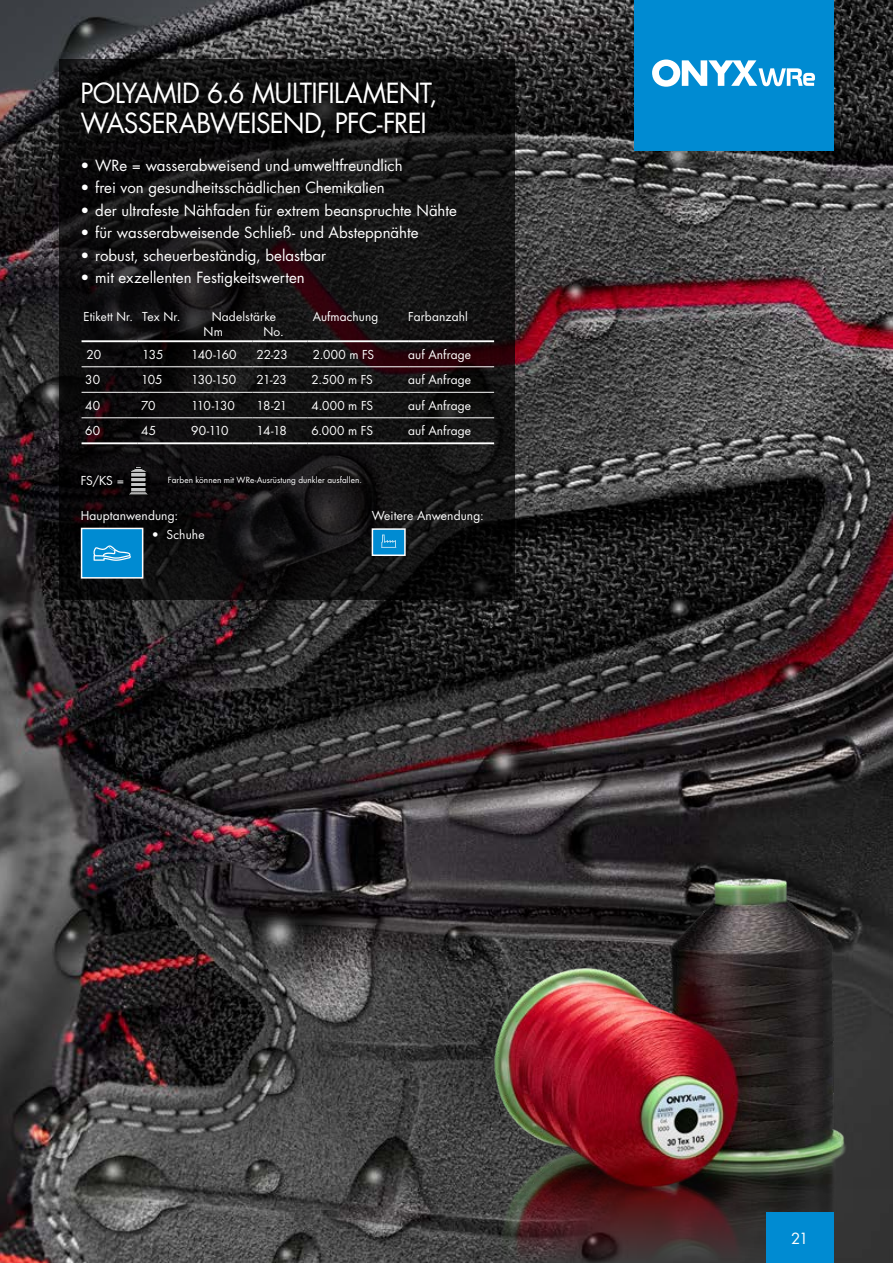
<style>
.page{position:relative;width:893px;height:1263px;background:#fff}
.page>*{position:absolute;margin:0;border:0;box-sizing:border-box;transform-origin:0 0}
.t1{font:27px/30px "Futura Std";letter-spacing:-.025em;color:#fff}
.t2{font:15px "Futura Std";color:#fff}
.t3{font:12px "Futura Std";letter-spacing:.005em;color:#fff}
.t4{font:12px "Futura Std";letter-spacing:.005em;color:#fff;scale:.96 1}
.t5{font:8.25px "Futura Std";letter-spacing:.005em;color:#fff}
</style>
<div class="page">
<img style="left:0;top:0;width:893px;height:1263px">
<div style="left:634px;top:0;width:199px;height:151px;background:#008bd2"></div>
<svg style="left:652px;top:60px;width:163px;height:27px"></svg>
<svg style="left:60px;top:60px;width:455px;height:540px;background:#121011"></svg>
<hr style="left:82px;top:340px;width:55px;height:2px;background:#fff">
<hr style="left:137px;top:340px;width:50px;height:2px;background:#fff">
<hr style="left:187px;top:340px;width:65px;height:2px;background:#fff">
<hr style="left:252px;top:340px;width:56px;height:2px;background:#fff">
<hr style="left:308px;top:340px;width:100px;height:2px;background:#fff">
<hr style="left:408px;top:340px;width:86px;height:2px;background:#fff">
<hr style="left:82px;top:366px;width:55px;height:1px;background:#fff">
<hr style="left:137px;top:366px;width:50px;height:1px;background:#fff">
<hr style="left:187px;top:366px;width:65px;height:1px;background:#fff">
<hr style="left:252px;top:366px;width:56px;height:1px;background:#fff">
<hr style="left:308px;top:366px;width:100px;height:1px;background:#fff">
<hr style="left:408px;top:366px;width:86px;height:1px;background:#fff">
<hr style="left:82px;top:392px;width:55px;height:1px;background:#fff">
<hr style="left:137px;top:392px;width:50px;height:1px;background:#fff">
<hr style="left:187px;top:392px;width:65px;height:1px;background:#fff">
<hr style="left:252px;top:392px;width:56px;height:1px;background:#fff">
<hr style="left:308px;top:392px;width:100px;height:1px;background:#fff">
<hr style="left:408px;top:392px;width:86px;height:1px;background:#fff">
<hr style="left:408px;top:417px;width:86px;height:1px;background:#fff">
<hr style="left:82px;top:417px;width:55px;height:1px;background:#fff">
<hr style="left:137px;top:417px;width:50px;height:1px;background:#fff">
<hr style="left:187px;top:417px;width:65px;height:1px;background:#fff">
<hr style="left:252px;top:417px;width:56px;height:1px;background:#fff">
<hr style="left:308px;top:417px;width:100px;height:1px;background:#fff">
<hr style="left:82px;top:442px;width:55px;height:2px;background:#fff">
<hr style="left:137px;top:442px;width:50px;height:2px;background:#fff">
<hr style="left:187px;top:442px;width:65px;height:2px;background:#fff">
<hr style="left:252px;top:442px;width:56px;height:2px;background:#fff">
<hr style="left:308px;top:442px;width:100px;height:2px;background:#fff">
<hr style="left:408px;top:442px;width:86px;height:2px;background:#fff">
<svg style="left:128px;top:466px;width:20px;height:30px"></svg>
<div style="left:372px;top:528px;width:34px;height:28px;background:#008bd2;border:2px solid #fff"></div>
<svg style="left:381px;top:535px;width:15px;height:13px"></svg>
<div style="left:81px;top:528px;width:62px;height:51px;background:#008bd2;border:2px solid #fff"></div>
<svg style="left:93px;top:545px;width:38px;height:16px"></svg>
<img style="left:446px;top:824px;width:447px;height:439px">
<div style="left:766px;top:1212px;width:67px;height:51px;background:#008bd2"></div>
<h1 class="t1" style="left:80px;top:78px;width:359px">POLYAMID 6.6 MULTIFILAMENT,<br>WASSERABWEISEND, PFC-FREI</h1>
<p class="t2" style="left:80px;top:155px;width:324px">• WRe = wasserabweisend und umweltfreundlich</p>
<p class="t2" style="left:80px;top:178px;width:306px">• frei von gesundheitsschädlichen Chemikalien</p>
<p class="t2" style="left:80px;top:200px;width:378px">• der ultrafeste Nähfaden für extrem beanspruchte Nähte</p>
<p class="t2" style="left:80px;top:223px;width:340px">• für wasserabweisende Schließ- und Absteppnähte</p>
<p class="t2" style="left:80px;top:245px;width:247px">• robust, scheuerbeständig, belastbar</p>
<p class="t2" style="left:80px;top:268px;width:226px">• mit exzellenten Festigkeitswerten</p>
<p class="t4" style="left:84px;top:309px;width:102px">Etikett Nr. Tex Nr.</p>
<p class="t3" style="left:212px;top:309px;width:66px">Nadelstärke</p>
<p class="t3" style="left:313px;top:309px;width:67px">Aufmachung</p>
<p class="t3" style="left:408px;top:309px;width:61px">Farbanzahl</p>
<p class="t3" style="left:204px;top:324px;width:21px">Nm</p>
<p class="t3" style="left:263px;top:324px;width:22px">No.</p>
<p class="t3" style="left:87px;top:347px;width:16px">20</p>
<p class="t3" style="left:142px;top:347px;width:23px">135</p>
<p class="t3" style="left:191px;top:347px;width:47px">140-160</p>
<p class="t3" style="left:257px;top:347px;width:33px">22-23</p>
<p class="t3" style="left:313px;top:347px;width:63px">2.000 m FS</p>
<p class="t3" style="left:408px;top:347px;width:64px">auf Anfrage</p>
<p class="t3" style="left:85px;top:372px;width:16px">30</p>
<p class="t3" style="left:141px;top:372px;width:23px">105</p>
<p class="t3" style="left:191px;top:372px;width:46px">130-150</p>
<p class="t3" style="left:257px;top:372px;width:32px">21-23</p>
<p class="t3" style="left:311px;top:372px;width:63px">2.500 m FS</p>
<p class="t3" style="left:408px;top:372px;width:64px">auf Anfrage</p>
<p class="t3" style="left:85px;top:398px;width:16px">40</p>
<p class="t3" style="left:141px;top:398px;width:16px">70</p>
<p class="t3" style="left:191px;top:398px;width:45px">110-130</p>
<p class="t3" style="left:257px;top:398px;width:32px">18-21</p>
<p class="t3" style="left:311px;top:398px;width:63px">4.000 m FS</p>
<p class="t3" style="left:408px;top:398px;width:64px">auf Anfrage</p>
<p class="t3" style="left:85px;top:423px;width:16px">60</p>
<p class="t3" style="left:141px;top:423px;width:17px">45</p>
<p class="t3" style="left:191px;top:423px;width:39px">90-110</p>
<p class="t3" style="left:257px;top:423px;width:32px">14-18</p>
<p class="t3" style="left:311px;top:423px;width:63px">6.000 m FS</p>
<p class="t3" style="left:408px;top:423px;width:64px">auf Anfrage</p>
<p class="t3" style="left:81px;top:473px;width:45px">FS/KS =</p>
<p class="t5" style="left:168px;top:475px;width:196px">Farben können mit WRe-Ausrüstung dunkler ausfallen.</p>
<p class="t3" style="left:372px;top:508px;width:114px">Weitere Anwendung:</p>
<p class="t3" style="left:152px;top:527px;width:54px">• Schuhe</p>
<p class="t3" style="left:81px;top:508px;width:99px">Hauptanwendung:</p>
<p class="t2" style="left:791px;top:1228px;width:19px">21</p>
</div>
